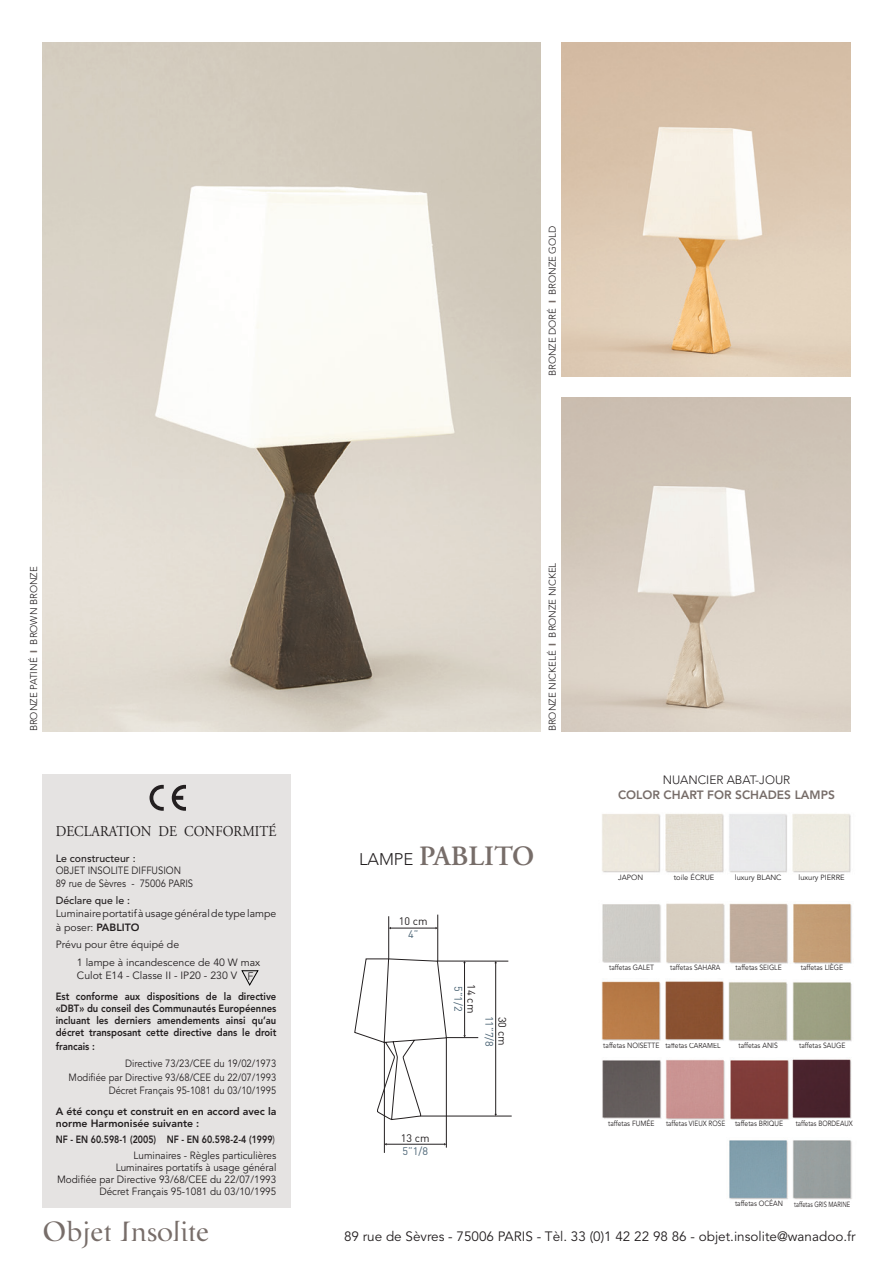
<style>
.page{position:relative;width:893px;height:1263px;background:#fff}
.page>*{position:absolute;margin:0;border:0;box-sizing:border-box;transform-origin:0 0}
.t1{font:28.5px "Air Roman";color:#776d69}
.t2{font:600 27.9px "Adobe Garamond";color:#776d69}
.t3{font:15px "Adobe Garamond";color:#231f20;scale:.91 1}
.t4{font:13.5px "Avenir";color:#231f20}
.t5{font:800 12px "Avenir";color:#776d69}
.t6{font:300 12px "Avenir";color:#231f20}
.t7{font:10.8px/13px "DIN";color:#4a6374}
.t8{font:10.8px/13px "DIN";color:#231f20;text-align:center}
.t9{font:800 10.5px/12px "Avenir";color:#231f20;text-align:justify;scale:.9 1}
.t10{font:10.5px "Avenir";color:#231f20;scale:.9 1}
.t11{font:10.5px "Avenir";color:#231f20;scale:.95 1}
.t12{font:10.5px/13px "Avenir";color:#231f20}
.t13{font:800 10.5px/12px "Avenir";color:#231f20}
.t14{font:800 10.5px "Avenir";color:#231f20;scale:.84 1}
.t15{font:500 10.5px "Avenir";color:#231f20}
.t16{font:300 9.75px "Avenir";color:#231f20}
.t17{font:7.5px "Avenir";color:#231f20;scale:.9 1}
.t18{font:7.5px "Avenir";color:#231f20}
.t19{font:7.5px "Avenir";color:#231f20;scale:.76 1}
.t20{font:7.5px "Avenir";color:#231f20;scale:.86 1}
.t21{font:7.5px "Avenir";color:#231f20;scale:.85 1}
.s1{font-weight:900;color:#776d69}
.s2{font-weight:800}
.s3{font-weight:300;font-size:10.8px}
.s4{font-weight:400}
.s5{font-family:"Avenir";font-weight:300;font-size:16.8px;color:#231f20}
.s6{color:#4a6374}
.s7{color:#231f20}
</style>
<div class="page">
<img style="left:561px;top:398px;width:289px;height:333px">
<img style="left:561px;top:43px;width:289px;height:333px">
<img style="left:43px;top:43px;width:497px;height:688px">
<hr style="left:437px;top:914px;width:1px;height:47px;background:#231f20">
<hr style="left:446px;top:1037px;width:32px;height:1px;background:#231f20">
<hr style="left:386px;top:1144px;width:59px;height:1px;background:#231f20">
<hr style="left:446px;top:1037px;width:1px;height:111px;background:#231f20">
<hr style="left:384px;top:1042px;width:1px;height:111px;background:#231f20">
<hr style="left:390px;top:928px;width:46px;height:1px;background:#231f20">
<hr style="left:388px;top:916px;width:1px;height:43px;background:#231f20">
<hr style="left:464px;top:963px;width:1px;height:73px;background:#231f20">
<hr style="left:420px;top:1116px;width:92px;height:1px;background:#231f20">
<hr style="left:495px;top:963px;width:1px;height:151px;background:#231f20">
<svg style="left:354px;top:958px;width:93px;height:162px"></svg>
<hr style="left:437px;top:961px;width:71px;height:1px;background:#231f20">
<div style="left:43px;top:775px;width:248px;height:433px;background:#e5e3e2"></div>
<svg style="left:241px;top:970px;width:18px;height:16px"></svg>
<svg style="left:150px;top:785px;width:14px;height:26px"></svg>
<svg style="left:172px;top:785px;width:14px;height:26px"></svg>
<img style="left:602px;top:813px;width:249px;height:60px">
<img style="left:602px;top:903px;width:250px;height:61px">
<img style="left:728px;top:982px;width:124px;height:60px">
<img style="left:729px;top:1140px;width:123px;height:60px">
<img style="left:665px;top:1060px;width:124px;height:60px">
<img style="left:602px;top:1060px;width:60px;height:59px">
<img style="left:792px;top:1059px;width:60px;height:60px">
<img style="left:601px;top:981px;width:123px;height:60px">
<p class="t16" style="left:547px;top:376px;width:152px;rotate:-90deg">BRONZE DORÉ <span class="s1">I</span> BRONZE GOLD</p>
<p class="t16" style="left:28px;top:731px;width:167px;rotate:-90deg">BRONZE PATINÉ <span class="s1">I</span> BROWN BRONZE</p>
<p class="t16" style="left:547px;top:731px;width:170px;rotate:-90deg">BRONZE NICKELÉ <span class="s1">I</span> BRONZE NICKEL</p>
<p class="t3" style="left:56px;top:823px;width:244px">DECLARATION DE CONFORMITÉ</p>
<p class="t15" style="left:56px;top:852px;width:81px">Le constructeur :</p>
<p class="t10" style="left:56px;top:864px;width:141px">OBJET INSOLITE DIFFUSION</p>
<p class="t10" style="left:56px;top:878px;width:154px">89 rue de Sèvres - 75006 PARIS</p>
<p class="t15" style="left:56px;top:894px;width:76px">Déclare que le :</p>
<p class="t12" style="left:56px;top:907px;width:222px">Luminaire portatif à usage général de type lampe</p>
<p class="t12" style="left:56px;top:921px;width:85px">à poser: <span class="s2">PABLITO</span></p>
<p class="t12" style="left:56px;top:938px;width:125px">Prévu pour être équipé de</p>
<p class="t12" style="left:77px;top:956px;width:185px">1 lampe à incandescence de 40 W max<br>Culot E14 - Classe II - IP20 - 230 V <span class="s3">F</span></p>
<p class="t9" style="left:56px;top:990px;width:247px">Est conforme aux dispositions de la directive «DBT» du conseil des Communautés Européennes incluant les derniers amendements ainsi qu’au décret transposant cette directive dans le droit</p>
<p class="t9" style="left:56px;top:1040px;width:45px">francais :</p>
<p class="t10" style="left:125px;top:1058px;width:169px">Directive 73/23/CEE du 19/02/1973</p>
<p class="t10" style="left:69px;top:1071px;width:232px">Modifiée par Directive 93/68/CEE du 22/07/1993</p>
<p class="t10" style="left:109px;top:1085px;width:188px">Décret Français 95-1081 du 03/10/1995</p>
<p class="t13" style="left:56px;top:1105px;width:222px">A été conçu et construit en en accord avec la norme Harmonisée suivante :</p>
<p class="t14" style="left:56px;top:1133px;width:263px">NF - EN 60.598-1 (2005) NF - EN 60.598-2-4 (1999<span class="s4">)</span></p>
<p class="t11" style="left:134px;top:1150px;width:152px">Luminaires - Règles particulières</p>
<p class="t11" style="left:116px;top:1162px;width:171px">Luminaires portatifs à usage général</p>
<p class="t11" style="left:57px;top:1174px;width:232px">Modifiée par Directive 93/68/CEE du 22/07/1993</p>
<p class="t11" style="left:99px;top:1186px;width:188px">Décret Français 95-1081 du 03/10/1995</p>
<p class="t2" style="left:359px;top:840px;width:177px"><span class="s5">LAMPE</span> PABLITO</p>
<p class="t8" style="left:399px;top:914px;width:30px">10 cm<br><span class="s6">4”</span></p>
<p class="t7" style="left:465px;top:986px;width:27px;rotate:90deg">5”1/2</p>
<p class="t8" style="left:478px;top:984px;width:30px;rotate:90deg">14 cm</p>
<p class="t7" style="left:496px;top:1015px;width:33px;rotate:90deg">11”7/8</p>
<p class="t8" style="left:509px;top:1017px;width:30px;rotate:90deg">30 cm</p>
<p class="t7" style="left:401px;top:1131px;width:30px"><span class="s7">13 cm<br></span>5”1/8</p>
<p class="t6" style="left:663px;top:772px;width:129px">NUANCIER ABAT-JOUR</p>
<p class="t5" style="left:618px;top:787px;width:218px">COLOR CHART FOR SCHADES LAMPS</p>
<p class="t18" style="left:618px;top:873px;width:27px">JAPON</p>
<p class="t18" style="left:674px;top:873px;width:42px">toile ÉCRUE</p>
<p class="t18" style="left:735px;top:873px;width:48px">luxury BLANC</p>
<p class="t18" style="left:799px;top:873px;width:48px">luxury PIERRE</p>
<p class="t17" style="left:609px;top:963px;width:52px">taffetas GALET</p>
<p class="t17" style="left:670px;top:963px;width:57px">taffetas SAHARA</p>
<p class="t17" style="left:736px;top:963px;width:53px">taffetas SEIGLE</p>
<p class="t17" style="left:801px;top:963px;width:48px">taffetas LIÈGE</p>
<p class="t17" style="left:603px;top:1041px;width:64px">taffetas NOISETTE</p>
<p class="t17" style="left:665px;top:1041px;width:63px">taffetas CARAMEL</p>
<p class="t17" style="left:738px;top:1041px;width:45px">taffetas ANIS</p>
<p class="t17" style="left:799px;top:1041px;width:53px">taffetas SAUGE</p>
<p class="t17" style="left:608px;top:1119px;width:53px">taffetas FUMÉE</p>
<p class="t20" style="left:666px;top:1119px;width:70px">taffetas VIEUX ROSE</p>
<p class="t17" style="left:735px;top:1119px;width:55px">taffetas BRIQUE</p>
<p class="t21" style="left:796px;top:1119px;width:68px">taffetas BORDEAUX</p>
<p class="t17" style="left:735px;top:1199px;width:55px">taffetas OCÉAN</p>
<p class="t19" style="left:794px;top:1200px;width:75px">taffetas GRIS MARINE</p>
<p class="t1" style="left:43px;top:1213px;width:168px">Objet Insolite</p>
<p class="t4" style="left:344px;top:1229px;width:513px">89 rue de Sèvres - 75006 PARIS - Tèl. 33 (0)1 42 22 98 86 - objet.insolite@wanadoo.fr</p>
</div>
